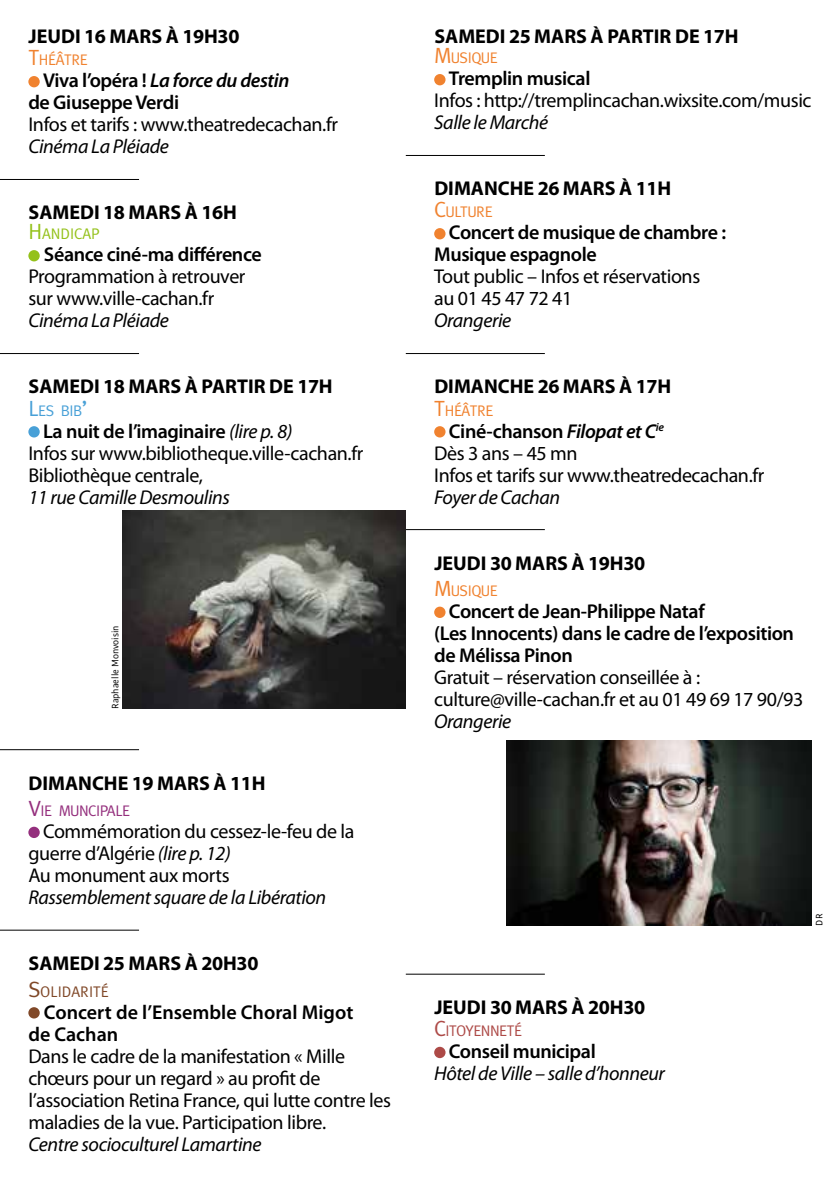
<style>
.page{position:relative;width:840px;height:1191px;background:#fff}
.page>*{position:absolute;margin:0;border:0;box-sizing:border-box;transform-origin:0 0}
.t1{font:20px/22px "Myriad Pro";letter-spacing:-.02em;color:#000}
.t2{font:600 20px/22px "Myriad Pro";letter-spacing:-.02em;color:#000}
.t3{font:700 20px "Myriad Pro";color:#000}
.t4{font:italic 20px "Myriad Pro";letter-spacing:-.02em;color:#000}
.t5{font:600 20px/22px "Myriad Pro";color:#000}
.t6{font:15.4px "Meta Caps";letter-spacing:-.03em;color:#f0822f}
.t7{font:15.4px "Meta Caps";letter-spacing:-.03em;color:#942f7d}
.t8{font:15.4px "Meta Caps";letter-spacing:-.03em;color:#ad4a47}
.t9{font:15.4px "Meta Caps";color:#804828}
.t10{font:15.4px "Meta Caps";color:#94c11a}
.t11{font:15.4px "Meta Caps";color:#48a0d7}
.t12{font:10px "Bulo";color:#000}
.s1{font-size:22px}
.s2{font-style:italic}
.s3{font-weight:600}
.s4{font-weight:600;font-style:italic}
</style>
<div class="page">
<hr style="left:0;top:179px;width:139px;height:1px;background:#000">
<hr style="left:0;top:353px;width:139px;height:1px;background:#000">
<hr style="left:0;top:749px;width:139px;height:1px;background:#000">
<hr style="left:0;top:929px;width:139px;height:1px;background:#000">
<div style="left:28px;top:76px;width:12px;height:11px;background:#f0822f;border-radius:50%"></div>
<div style="left:28px;top:250px;width:12px;height:11px;background:#94c11a;border-radius:50%"></div>
<div style="left:28px;top:426px;width:12px;height:11px;background:#48a0d7;border-radius:50%"></div>
<div style="left:28px;top:826px;width:12px;height:12px;background:#942f7d;border-radius:50%"></div>
<div style="left:28px;top:1007px;width:12px;height:11px;background:#804828;border-radius:50%"></div>
<hr style="left:405px;top:155px;width:139px;height:1px;background:#000">
<hr style="left:405px;top:353px;width:139px;height:1px;background:#000">
<hr style="left:405px;top:529px;width:139px;height:1px;background:#000">
<hr style="left:405px;top:973px;width:139px;height:1px;background:#000">
<div style="left:434px;top:74px;width:11px;height:11px;background:#f0822f;border-radius:50%"></div>
<div style="left:434px;top:228px;width:11px;height:11px;background:#f0822f;border-radius:50%"></div>
<div style="left:434px;top:426px;width:11px;height:11px;background:#f0822f;border-radius:50%"></div>
<div style="left:434px;top:606px;width:11px;height:12px;background:#f0822f;border-radius:50%"></div>
<div style="left:434px;top:1046px;width:11px;height:12px;background:#ad4a47;border-radius:50%"></div>
<img style="left:122px;top:510px;width:283px;height:199px">
<img style="left:506px;top:740px;width:305px;height:185px">
<p class="t3" style="left:29px;top:24px;width:212px">JEUDI 16 MARS À 19H30</p>
<p class="t6" style="left:28px;top:51px;width:61px"><span class="s1">T</span>HÉÂTRE</p>
<p class="t2" style="left:28px;top:69px;width:262px;text-indent:15px">Viva l’opéra ! <span class="s2">La force du destin </span>de Giuseppe Verdi</p>
<p class="t1" style="left:28px;top:113px;width:311px">Infos et tarifs : www.theatredecachan.fr</p>
<p class="t4" style="left:28px;top:134px;width:142px">Cinéma La Pléiade</p>
<p class="t3" style="left:29px;top:200px;width:210px">SAMEDI 18 MARS À 16H</p>
<p class="t10" style="left:28px;top:225px;width:73px"><span class="s1">H</span>ANDICAP</p>
<p class="t2" style="left:44px;top:243px;width:219px">Séance ciné-ma différence</p>
<p class="t1" style="left:28px;top:265px;width:218px">Programmation à retrouver sur www.ville-cachan.fr</p>
<p class="t4" style="left:28px;top:308px;width:142px">Cinéma La Pléiade</p>
<p class="t3" style="left:29px;top:374px;width:305px">SAMEDI 18 MARS À PARTIR DE 17H</p>
<p class="t11" style="left:28px;top:401px;width:61px"><span class="s1">L</span>ES BIB<span class="s1">’</span></p>
<p class="t1" style="left:28px;top:419px;width:336px;text-indent:15px"><span class="s3">La nuit de l’imaginaire</span> <span class="s2">(lire p. 8)<br></span>Infos sur www.bibliotheque.ville-cachan.fr<br>Bibliothèque centrale,</p>
<p class="t4" style="left:28px;top:484px;width:203px">11 rue Camille Desmoulins</p>
<p class="t12" style="left:109px;top:709px;width:85px;rotate:-90deg">Raphaelle Monvoisin</p>
<p class="t3" style="left:29px;top:770px;width:238px">DIMANCHE 19 MARS À 11H</p>
<p class="t7" style="left:28px;top:802px;width:103px"><span class="s1">V</span>IE MUNCIPALE</p>
<p class="t1" style="left:28px;top:820px;width:327px;text-indent:15px">Commémoration du cessez-le-feu de la guerre d’Algérie <span class="s2">(lire p. 12)<br></span>Au monument aux morts</p>
<p class="t4" style="left:28px;top:885px;width:299px">Rassemblement square de la Libération</p>
<p class="t3" style="left:29px;top:950px;width:231px">SAMEDI 25 MARS À 20H30</p>
<p class="t9" style="left:28px;top:982px;width:82px"><span class="s1">S</span>OLIDARITÉ</p>
<p class="t5" style="left:28px;top:1000px;width:326px;text-indent:16px">Concert de l’Ensemble Choral Migot de Cachan</p>
<p class="t1" style="left:28px;top:1044px;width:364px">Dans le cadre de la manifestation « Mille chœurs pour un regard » au profit de l’association Retina France, qui lutte contre les maladies de la vue. Participation libre.</p>
<p class="t4" style="left:28px;top:1131px;width:234px">Centre socioculturel Lamartine</p>
<p class="t3" style="left:434px;top:24px;width:305px">SAMEDI 25 MARS À PARTIR DE 17H</p>
<p class="t6" style="left:434px;top:49px;width:65px"><span class="s1">M</span>USIQUE</p>
<p class="t2" style="left:448px;top:67px;width:143px">Tremplin musical</p>
<p class="t1" style="left:434px;top:89px;width:379px">Infos : http://tremplincachan.wixsite.com/music</p>
<p class="t4" style="left:434px;top:110px;width:115px">Salle le Marché</p>
<p class="t3" style="left:434px;top:176px;width:238px">DIMANCHE 26 MARS À 11H</p>
<p class="t6" style="left:434px;top:203px;width:60px"><span class="s1">C</span>ULTURE</p>
<p class="t2" style="left:434px;top:221px;width:293px;text-indent:15px">Concert de musique de chambre :<br>Musique espagnole</p>
<p class="t1" style="left:434px;top:265px;width:267px">Tout public – Infos et réservations au 01 45 47 72 41</p>
<p class="t4" style="left:434px;top:308px;width:78px">Orangerie</p>
<p class="t3" style="left:434px;top:374px;width:238px">DIMANCHE 26 MARS À 17H</p>
<p class="t6" style="left:434px;top:401px;width:61px"><span class="s1">T</span>HÉÂTRE</p>
<p class="t1" style="left:434px;top:419px;width:331px;text-indent:15px"><span class="s3">Ciné-chanson</span> <span class="s4">Filopat et C</span><sup>ie<br></sup>Dès 3 ans – 45 mn<br>Infos et tarifs sur www.theatredecachan.fr</p>
<p class="t4" style="left:434px;top:484px;width:127px">Foyer de Cachan</p>
<p class="t3" style="left:434px;top:550px;width:212px">JEUDI 30 MARS À 19H30</p>
<p class="t6" style="left:434px;top:582px;width:65px"><span class="s1">M</span>USIQUE</p>
<p class="t2" style="left:434px;top:600px;width:361px;text-indent:15px">Concert de Jean-Philippe Nataf<br>(Les Innocents) dans le cadre de l’exposition de Mélissa Pinon</p>
<p class="t1" style="left:434px;top:666px;width:370px">Gratuit – réservation conseillée à : culture@ville-cachan.fr et au 01 49 69 17 90/93</p>
<p class="t4" style="left:434px;top:709px;width:78px">Orangerie</p>
<p class="t3" style="left:434px;top:994px;width:212px">JEUDI 30 MARS À 20H30</p>
<p class="t8" style="left:434px;top:1022px;width:89px"><span class="s1">C</span>ITOYENNETÉ</p>
<p class="t2" style="left:448px;top:1040px;width:148px">Conseil municipal</p>
<p class="t4" style="left:434px;top:1061px;width:232px">Hôtel de Ville – salle d’honneur</p>
<p class="t12" style="left:812px;top:925px;width:13px;rotate:-90deg">DR</p>
</div>
